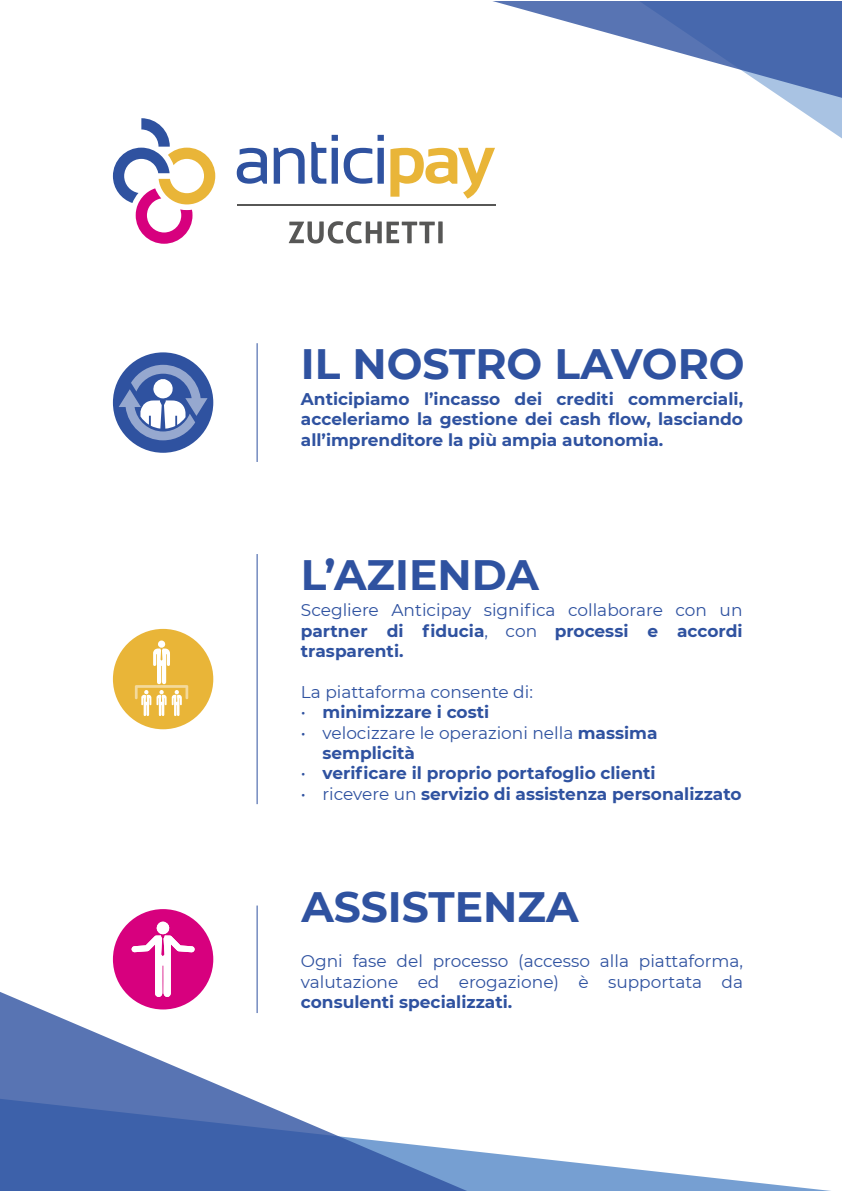
<style>
.page{position:relative;width:842px;height:1191px;background:#fff}
.page>*{position:absolute;margin:0;border:0;box-sizing:border-box;transform-origin:0 0}
.t1{font:700 42.4px "Montserrat";color:#2f52a0}
.t2{font:700 17px/20.4px "Montserrat";color:#2f52a0;text-align:justify}
.t3{font:17px/20.4px "Montserrat";color:#2f52a0}
.s1{font-weight:700}
.s2{font-weight:400}
</style>
<div class="page">
<div style="left:113px;top:352px;width:100px;height:101px;background:#2f52a0;border-radius:50%"></div>
<svg style="left:119px;top:365px;width:89px;height:75px"></svg>
<hr style="left:257px;top:343px;width:1px;height:119px;background:#2f52a0">
<hr style="left:257px;top:554px;width:1px;height:250px;background:#2f52a0">
<div style="left:113px;top:629px;width:100px;height:100px;background:#e9b538;border-radius:50%"></div>
<svg style="left:135px;top:640px;width:53px;height:76px"></svg>
<hr style="left:257px;top:905px;width:1px;height:108px;background:#2f52a0">
<div style="left:113px;top:909px;width:100px;height:100px;background:#d7007e;border-radius:50%"></div>
<svg style="left:157px;top:921px;width:12px;height:5px"></svg>
<svg style="left:331px;top:98px;width:511px;height:50px"></svg>
<svg style="left:493px;top:1px;width:348px;height:97px"></svg>
<svg style="left:0;top:926px;width:784px;height:265px"></svg>
<svg style="left:841px;top:1px;width:1px;height:135px"></svg>
<svg style="left:113px;top:118px;width:102px;height:126px"></svg>
<svg style="left:237px;top:135px;width:147px;height:49px"></svg>
<svg style="left:390px;top:148px;width:105px;height:51px"></svg>
<svg style="left:289px;top:221px;width:154px;height:22px"></svg>
<hr style="left:237px;top:204px;width:258px;height:2px;background:#575756">
<h1 class="t1" style="left:301px;top:333px;width:445px">IL NOSTRO LAVORO</h1>
<p class="t2" style="left:301px;top:388px;width:444px">Anticipiamo l’incasso dei crediti commerciali, acceleriamo la gestione dei cash flow, lasciando all’imprenditore la più ampia autonomia.</p>
<h1 class="t1" style="left:301px;top:544px;width:239px">L’AZIENDA</h1>
<p class="t3" style="left:301px;top:599px;width:443px;text-align:justify">Scegliere Anticipay significa collaborare con un <span class="s1">partner di fiducia</span>, con <span class="s1">processi e accordi trasparenti.</span></p>
<p class="t3" style="left:301px;top:681px;width:234px">La piattaforma consente di:</p>
<p class="t2" style="left:301px;top:701px;width:190px"><span class="s2">•</span> minimizzare i costi</p>
<p class="t3" style="left:323px;top:722px;width:336px;text-indent:-22px">• velocizzare le operazioni nella <span class="s1">massima semplicità</span></p>
<p class="t2" style="left:301px;top:762px;width:356px"><span class="s2">•</span> verificare il proprio portafoglio clienti</p>
<p class="t2" style="left:301px;top:782px;width:442px"><span class="s2">• ricevere un</span> servizio di assistenza personalizzato</p>
<h1 class="t1" style="left:301px;top:876px;width:279px">ASSISTENZA</h1>
<p class="t3" style="left:301px;top:950px;width:444px">Ogni fase del processo (accesso alla piattaforma, valutazione ed erogazione) è supportata da</p>
<p class="t2" style="left:301px;top:991px;width:213px">consulenti specializzati.</p>
</div>
